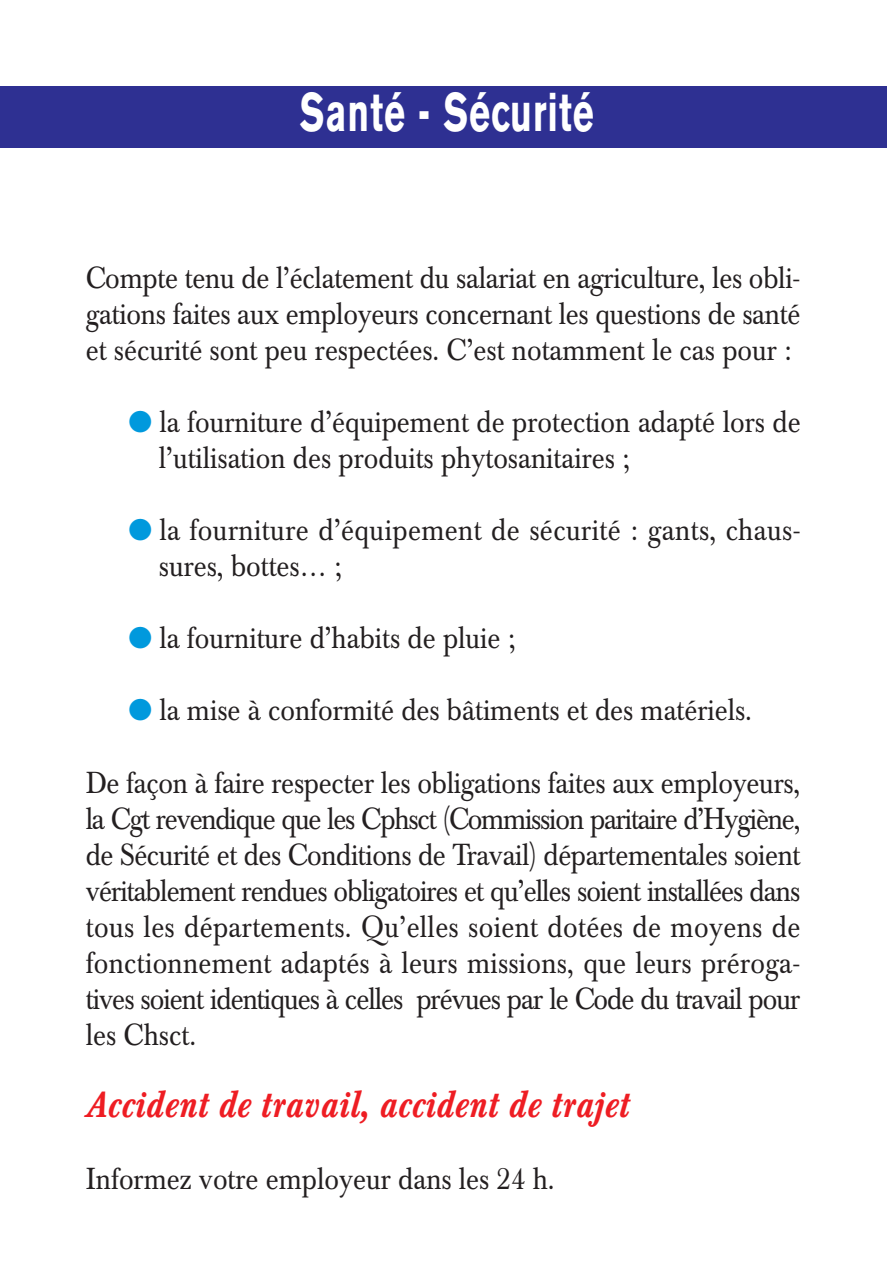
<style>
.page{position:relative;width:887px;height:1270px;background:#fff}
.page>*{position:absolute;margin:0;border:0;box-sizing:border-box;transform-origin:0 0}
.t1{font:700 54px "Akzidenz Grotesk BE";letter-spacing:.03em;color:#fff;scale:.67 1}
.t2{font:italic 500 36px "Baskerville BE";letter-spacing:.025em;color:#ee1d23;scale:.9 1}
.t3{font:30px/36px "Baskerville BE";color:#231f20;text-align:justify;scale:.9 1}
.s1{color:#09d}
</style>
<div class="page">
<div style="left:0;top:86px;width:886px;height:62px;background:#2e3092"></div>
<h1 class="t1" style="left:300px;top:93px;width:440px">Santé - Sécurité</h1>
<p class="t3" style="left:86px;top:263px;width:795px">Compte tenu de l’éclatement du salariat en agriculture, les obli&shy;gations faites aux employeurs concernant les questions de santé et sécurité sont peu respectées. C’est notamment le cas pour :</p>
<p class="t3" style="left:159px;top:407px;width:714px;text-indent:-31px"><span class="s1">●</span> la fourniture d’équipement de protection adapté lors de l’utilisation des produits phytosanitaires ;</p>
<p class="t3" style="left:159px;top:515px;width:714px;text-indent:-31px"><span class="s1">●</span> la fourniture d’équipement de sécurité : gants, chaus&shy;sures, bottes… ;</p>
<p class="t3" style="left:128px;top:623px;width:431px"><span class="s1">●</span> la fourniture d’habits de pluie ;</p>
<p class="t3" style="left:128px;top:695px;width:694px"><span class="s1">●</span> la mise à conformité des bâtiments et des matériels.</p>
<p class="t3" style="left:86px;top:767px;width:795px">De façon à faire respecter les obligations faites aux employeurs, la Cgt revendique que les Cphsct (Commission paritaire d’Hygiène, de Sécurité et des Conditions de Travail) départementales soient véritablement rendues obligatoires et qu’elles soient installées dans tous les départements. Qu’elles soient dotées de moyens de fonctionnement adaptés à leurs missions, que leurs préroga&shy;tives soient identiques à celles prévues par le Code du travail pour les Chsct.</p>
<p class="t2" style="left:86px;top:1089px;width:604px">Accident de travail, accident de trajet</p>
<p class="t3" style="left:86px;top:1163px;width:522px">Informez votre employeur dans les 24 h.</p>
</div>
